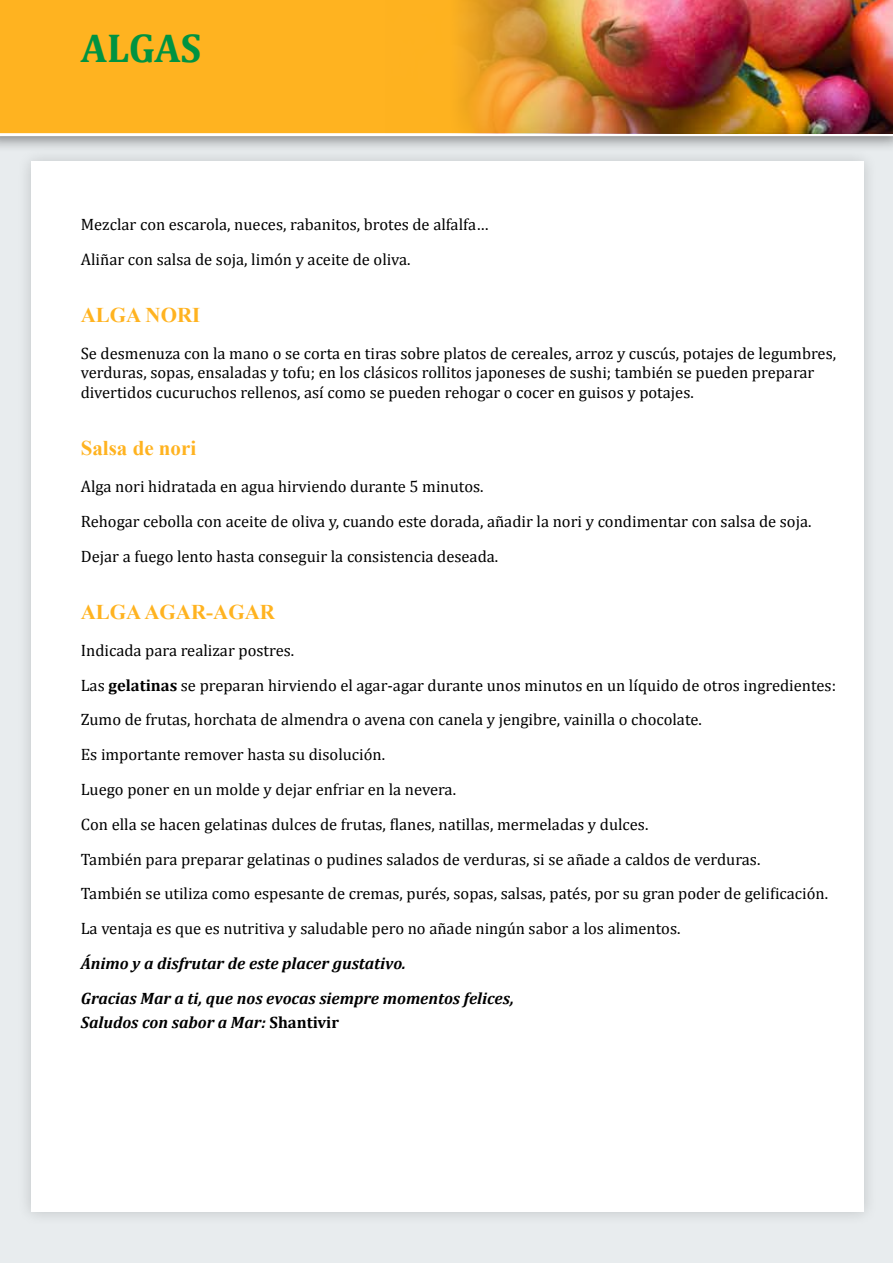
<style>
.page{position:relative;width:893px;height:1263px;background:#fff}
.page>*{position:absolute;margin:0;border:0;box-sizing:border-box;transform-origin:0 0}
.t1{font:700 40.5px "Cambria";letter-spacing:-.01em;color:#009341}
.t2{font:700 21px "Times New Roman";color:#ffb320}
.t3{font:16.5px/34.8px "Cambria";color:#000}
.t4{font:italic 700 16.5px/34.8px "Cambria";color:#000}
.s1{font-weight:700}
.s2{font-style:normal}
</style>
<div class="page">
<div style="left:0;top:96px;width:893px;height:1167px;background:#e8ecee"></div>
<div style="left:17px;top:147px;width:860px;height:1079px;background:#e0e4e6"></div>
<div style="left:31px;top:162px;width:832px;height:1050px;background:#fff"></div>
<div style="left:0;top:0;width:893px;height:153px;background:#000;opacity:.5"></div>
<div style="left:0;top:0;width:893px;height:136px;background:#ffb320"></div>
<img style="left:386px;top:0;width:507px;height:133px">
<h1 class="t1" style="left:81px;top:23px;width:122px">ALGAS</h1>
<p class="t3" style="left:81px;top:207px;width:409px">Mezclar con escarola, nueces, rabanitos, brotes de alfalfa…<br>Aliñar con salsa de soja, limón y aceite de oliva.</p>
<p class="t2" style="left:81px;top:300px;width:80px">ALGANORI</p>
<p class="t3" style="left:81px;top:343px;width:757px;line-height:19.8px">Se desmenuza con la mano o se corta en tiras sobre platos de cereales, arroz y cuscús, potajes de legumbres, verduras, sopas, ensaladas y tofu; en los clásicos rollitos japoneses de sushi; también se pueden preparar divertidos cucuruchos rellenos, así como se pueden rehogar o cocer en guisos y potajes.</p>
<p class="t2" style="left:81px;top:434px;width:117px">Salsa de nori</p>
<p class="t3" style="left:81px;top:469px;width:732px">Alga nori hidratada en agua hirviendo durante 5 minutos.<br>Rehogar cebolla con aceite de oliva y, cuando este dorada, añadir la nori y condimentar con salsa de soja.<br>Dejar a fuego lento hasta conseguir la consistencia deseada.</p>
<p class="t2" style="left:81px;top:597px;width:181px">AL GAAGAR-AGAR</p>
<p class="t3" style="left:81px;top:633px;width:757px">Indicada para realizar postres.<br>Las <span class="s1">gelatinas</span> se preparan hirviendo el agar-agar durante unos minutos en un líquido de otros ingredientes:<br>Zumo de frutas, horchata de almendra o avena con canela y jengibre, vainilla o chocolate.<br>Es importante remover hasta su disolución.<br>Luego poner en un molde y dejar enfriar en la nevera.<br>Con ella se hacen gelatinas dulces de frutas, flanes, natillas, mermeladas y dulces.<br>También para preparar gelatinas o pudines salados de verduras, si se añade a caldos de verduras.<br>También se utiliza como espesante de cremas, purés, sopas, salsas, patés, por su gran poder de gelificación.<br>La ventaja es que es nutritiva y saludable pero no añade ningún sabor a los alimentos.</p>
<p class="t4" style="left:81px;top:945px;width:434px">Ánimo y a disfrutar de este placer gustativo.<br>Gracias Mar a ti, que nos evocas siempre momentos felices,</p>
<p class="t4" style="left:81px;top:1004px;width:260px">Saludos con sabor a Mar: <span class="s2">Shantivir</span></p>
</div>
